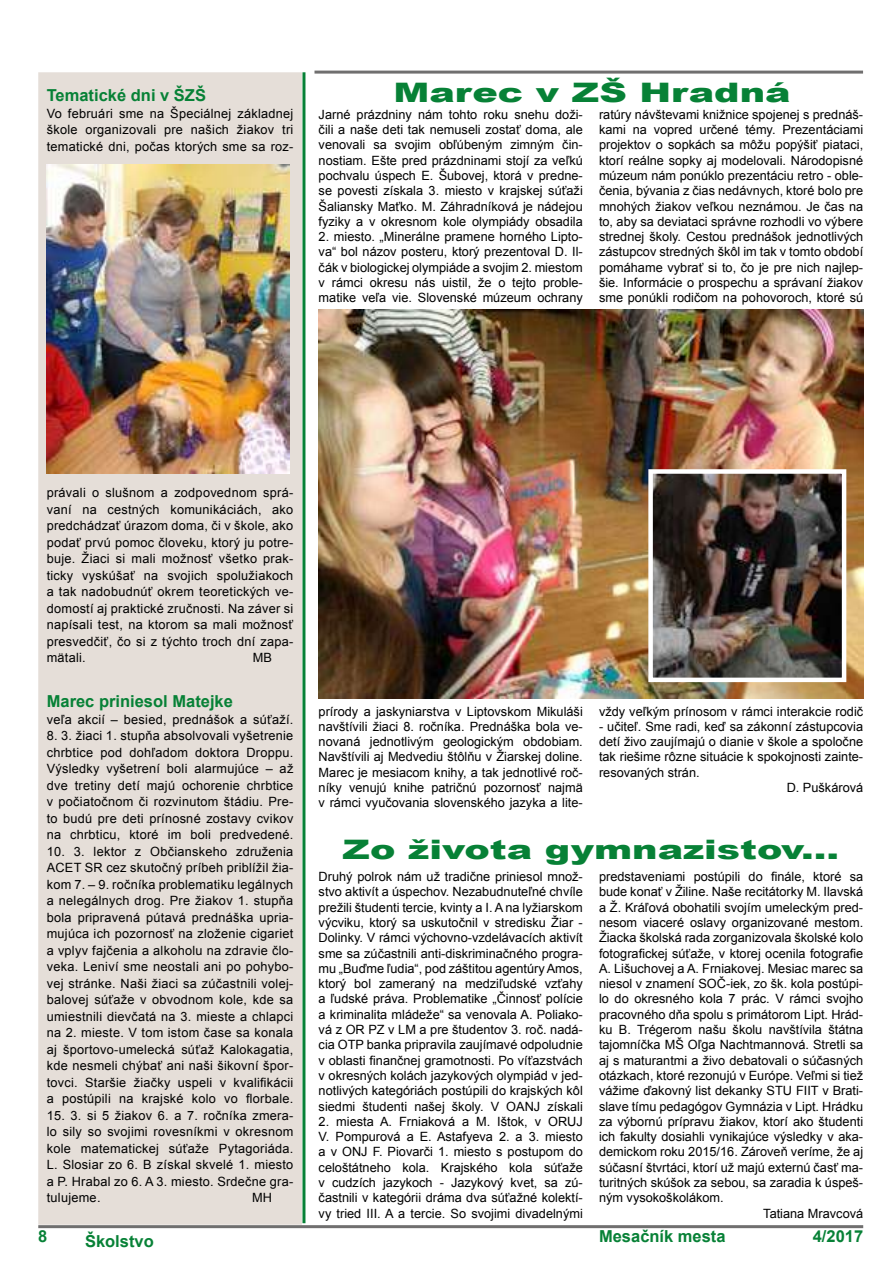
<style>
.page{position:relative;width:893px;height:1263px;background:#fff}
.page>*{position:absolute;margin:0;border:0;box-sizing:border-box;transform-origin:0 0}
.t1{font:900 26.85px "Arial";color:#078136;scale:1.42 1}
.t2{font:700 16.5px "Arial";color:#078136}
.t3{font:12.75px/15.3px "Arial";color:#000;text-align:justify}
.t4{font:12.75px "Arial";letter-spacing:.02em;color:#000}
</style>
<div class="page">
<hr style="left:38px;top:1225px;width:825px;height:3px;background:#706f6f">
<div style="left:38px;top:72px;width:264px;height:1153px;background:#e5ded8"></div>
<hr style="left:314px;top:71px;width:549px;height:3px;background:#706f6f">
<hr style="left:302px;top:72px;width:3px;height:1151px;background:#078136">
<img style="left:47px;top:165px;width:242px;height:308px">
<img style="left:319px;top:309px;width:544px;height:389px">
<img style="left:653px;top:474px;width:188px;height:203px">
<div style="left:648px;top:469px;width:198px;height:213px;border:4px solid #fff"></div>
<p class="t2" style="left:47px;top:85px;width:161px">Tematické dni v ŠZŠ</p>
<p class="t3" style="left:47px;top:105px;width:248px;line-height:16.5px">Vo februári sme na Špeciálnej základnej škole organizovali pre našich žiakov tri tematické dni, počas ktorých sme sa roz-</p>
<h1 class="t1" style="left:393px;top:73px;width:281px">Marec v ZŠ Hradná</h1>
<p class="t3" style="left:319px;top:107px;width:266px">Jarné prázdniny nám tohto roku snehu doži&shy;čili a naše deti tak nemuseli zostať doma, ale venovali sa svojim obľúbeným zimným čin&shy;nostiam. Ešte pred prázdninami stojí za veľkú pochvalu úspech E. Šubovej, ktorá v predne&shy;se povesti získala 3. miesto v krajskej súťaži Šaliansky Maťko. M. Záhradníková je nádejou fyziky a v okresnom kole olympiády obsadila</p>
<p class="t3" style="left:319px;top:229px;width:266px">2. miesto. „Minerálne pramene horného Lipto&shy;va“ bol názov posteru, ktorý prezentoval D. Il&shy;čák v biologickej olympiáde a svojim 2. miestom v rámci okresu nás uistil, že o tejto proble&shy;matike veľa vie. Slovenské múzeum ochrany</p>
<p class="t3" style="left:599px;top:107px;width:266px">ratúry návštevami knižnice spojenej s prednáš&shy;kami na vopred určené témy. Prezentáciami projektov o sopkách sa môžu popýšiť piataci, ktorí reálne sopky aj modelovali. Národopisné múzeum nám ponúklo prezentáciu retro - oble&shy;čenia, bývania z čias nedávnych, ktoré bolo pre mnohých žiakov veľkou neznámou. Je čas na to, aby sa deviataci správne rozhodli vo výbere strednej školy. Cestou prednášok jednotlivých zástupcov stredných škôl im tak v tomto období pomáhame vybrať si to, čo je pre nich najlep&shy;šie. Informácie o prospechu a správaní žiakov sme ponúkli rodičom na pohovoroch, ktoré sú</p>
<p class="t3" style="left:47px;top:485px;width:248px;line-height:16.5px">právali o slušnom a zodpovednom sprá&shy;vaní na cestných komunikáciách, ako predchádzať úrazom doma, či v škole, ako podať prvú pomoc človeku, ktorý ju potre&shy;buje. Žiaci si mali možnosť všetko prak&shy;ticky vyskúšať na svojich spolužiakoch a tak nadobudnúť okrem teoretických ve&shy;domostí aj praktické zručnosti. Na záver si napísali test, na ktorom sa mali možnosť presvedčiť, čo si z týchto troch dní zapa&shy;mätali.</p>
<p class="t3" style="left:253px;top:650px;width:21px">MB</p>
<p class="t2" style="left:47px;top:691px;width:188px">Marec priniesol Matejke</p>
<p class="t4" style="left:47px;top:711px;width:248px">veľa akcií – besied, prednášok a súťaží.</p>
<p class="t3" style="left:47px;top:728px;width:248px;line-height:16.5px">8. 3. žiaci 1. stupňa absolvovali vyšetrenie chrbtice pod dohľadom doktora Droppu.<br>Výsledky vyšetrení boli alarmujúce – až dve tretiny detí majú ochorenie chrbtice v počiatočnom či rozvinutom štádiu. Pre&shy;to budú pre deti prínosné zostavy cvikov na chrbticu, ktoré im boli predvedené.</p>
<p class="t3" style="left:47px;top:843px;width:248px;line-height:16.5px">10. 3. lektor z Občianskeho združenia ACET SR cez skutočný príbeh priblížil žia&shy;kom 7. – 9. ročníka problematiku legálnych a nelegálnych drog. Pre žiakov 1. stupňa bola pripravená pútavá prednáška upria&shy;mujúca ich pozornosť na zloženie cigariet a vplyv fajčenia a alkoholu na zdravie člo&shy;veka. Leniví sme neostali ani po pohybo&shy;vej stránke. Naši žiaci sa zúčastnili volej&shy;balovej súťaže v obvodnom kole, kde sa umiestnili dievčatá na 3. mieste a chlapci na 2. mieste. V tom istom čase sa konala aj športovo-umelecká súťaž Kalokagatia, kde nesmeli chýbať ani naši šikovní špor&shy;tovci. Staršie žiačky uspeli v kvalifikácii a postúpili na krajské kolo vo florbale.</p>
<p class="t3" style="left:47px;top:1107px;width:248px;line-height:16.5px">15. 3. si 5 žiakov 6. a 7. ročníka zmera&shy;lo sily so svojimi rovesníkmi v okresnom kole matematickej súťaže Pytagoriáda.<br>L. Slosiar zo 6. B získal skvelé 1. miesto a P. Hrabal zo 6. A 3. miesto. Srdečne gra&shy;tulujeme.</p>
<p class="t3" style="left:252px;top:1190px;width:22px">MH</p>
<p class="t3" style="left:319px;top:703px;width:266px">prírody a jaskyniarstva v Liptovskom Mikuláši navštívili žiaci 8. ročníka. Prednáška bola ve&shy;novaná jednotlivým geologickým obdobiam.<br>Navštívili aj Medvediu štôlňu v Žiarskej doline.<br>Marec je mesiacom knihy, a tak jednotlivé roč&shy;níky venujú knihe patričnú pozornosť najmä v rámci vyučovania slovenského jazyka a lite-</p>
<p class="t3" style="left:599px;top:703px;width:266px">vždy veľkým prínosom v rámci interakcie rodič</p>
<p class="t3" style="left:599px;top:719px;width:266px">- učiteľ. Sme radi, keď sa zákonní zástupcovia</p>
<p class="t3" style="left:599px;top:734px;width:266px">detí živo zaujímajú o dianie v škole a spoločne</p>
<p class="t3" style="left:599px;top:749px;width:266px">tak riešime rôzne situácie k spokojnosti zainte-</p>
<p class="t3" style="left:599px;top:765px;width:102px">resovaných strán.</p>
<p class="t3" style="left:787px;top:780px;width:78px">D. Puškárová</p>
<h1 class="t1" style="left:343px;top:830px;width:351px">Zo života gymnazistov...</h1>
<p class="t3" style="left:319px;top:869px;width:266px">Druhý polrok nám už tradične priniesol množ&shy;stvo aktivít a úspechov. Nezabudnuteľné chvíle prežili študenti tercie, kvinty a I. A na lyžiarskom výcviku, ktorý sa uskutočnil v stredisku Žiar - Dolinky. V rámci výchovno-vzdelávacích aktivít sme sa zúčastnili anti-diskriminačného progra&shy;mu „Buďme ľudia“, pod záštitou agentúry Amos, ktorý bol zameraný na medziľudské vzťahy a ľudské práva. Problematike „Činnosť polície a kriminalita mládeže“ sa venovala A. Poliako&shy;vá z OR PZ v LM a pre študentov 3. roč. nadá&shy;cia OTP banka pripravila zaujímavé odpoludnie v oblasti finančnej gramotnosti. Po víťazstvách v okresných kolách jazykových olympiád v jed&shy;notlivých kategóriách postúpili do krajských kôl siedmi študenti našej školy. V OANJ získali</p>
<p class="t3" style="left:319px;top:1114px;width:266px">2. miesta A. Frniaková a M. Ištok, v ORUJ V. Pompurová a E. Astafyeva 2. a 3. miesto a v ONJ F. Piovarči 1. miesto s postupom do celoštátneho kola. Krajského kola súťaže v cudzích jazykoch - Jazykový kvet, sa zú&shy;častnili v kategórii dráma dva súťažné kolektí&shy;vy tried III. A a tercie. So svojimi divadelnými</p>
<p class="t3" style="left:599px;top:869px;width:266px">predstaveniami postúpili do finále, ktoré sa</p>
<p class="t3" style="left:599px;top:884px;width:266px">bude konať v Žiline. Naše recitátorky M. Ilavská</p>
<p class="t3" style="left:599px;top:900px;width:266px">a Ž. Kráľová obohatili svojím umeleckým pred-</p>
<p class="t3" style="left:599px;top:915px;width:266px">nesom viaceré oslavy organizované mestom.</p>
<p class="t3" style="left:599px;top:930px;width:266px">Žiacka školská rada zorganizovala školské kolo</p>
<p class="t3" style="left:599px;top:945px;width:266px">fotografickej súťaže, v ktorej ocenila fotografie</p>
<p class="t3" style="left:599px;top:961px;width:266px">A. Lišuchovej a A. Frniakovej. Mesiac marec sa</p>
<p class="t3" style="left:599px;top:976px;width:266px">niesol v znamení SOČ-iek, zo šk. kola postúpi-</p>
<p class="t3" style="left:599px;top:991px;width:266px">lo do okresného kola 7 prác. V rámci svojho</p>
<p class="t3" style="left:599px;top:1007px;width:266px">pracovného dňa spolu s primátorom Lipt. Hrád-</p>
<p class="t3" style="left:599px;top:1022px;width:266px">ku B. Trégerom našu školu navštívila štátna</p>
<p class="t3" style="left:599px;top:1037px;width:266px">tajomníčka MŠ Oľga Nachtmannová. Stretli sa</p>
<p class="t3" style="left:599px;top:1053px;width:266px">aj s maturantmi a živo debatovali o súčasných</p>
<p class="t3" style="left:599px;top:1068px;width:266px">otázkach, ktoré rezonujú v Európe. Veľmi si tiež</p>
<p class="t3" style="left:599px;top:1083px;width:266px">vážime ďakovný list dekanky STU FIIT v Brati-</p>
<p class="t3" style="left:599px;top:1098px;width:266px">slave tímu pedagógov Gymnázia v Lipt. Hrádku</p>
<p class="t3" style="left:599px;top:1114px;width:266px">za výbornú prípravu žiakov, ktorí ako študenti</p>
<p class="t3" style="left:599px;top:1129px;width:266px">ich fakulty dosiahli vynikajúce výsledky v aka-</p>
<p class="t3" style="left:599px;top:1144px;width:266px">demickom roku 2015/16. Zároveň veríme, že aj</p>
<p class="t3" style="left:599px;top:1160px;width:266px">súčasní štvrtáci, ktorí už majú externú časť ma-</p>
<p class="t3" style="left:599px;top:1175px;width:266px">turitných skúšok za sebou, sa zaradia k úspeš-</p>
<p class="t3" style="left:599px;top:1190px;width:126px">ným vysokoškolákom.</p>
<p class="t3" style="left:763px;top:1206px;width:101px">Tatiana Mravcová</p>
<p class="t2" style="left:38px;top:1225px;width:11px">8</p>
<p class="t2" style="left:85px;top:1230px;width:70px">Školstvo</p>
<p class="t2" style="left:599px;top:1225px;width:128px">Mesačník mesta</p>
<p class="t2" style="left:813px;top:1225px;width:52px">4/2017</p>
</div>
